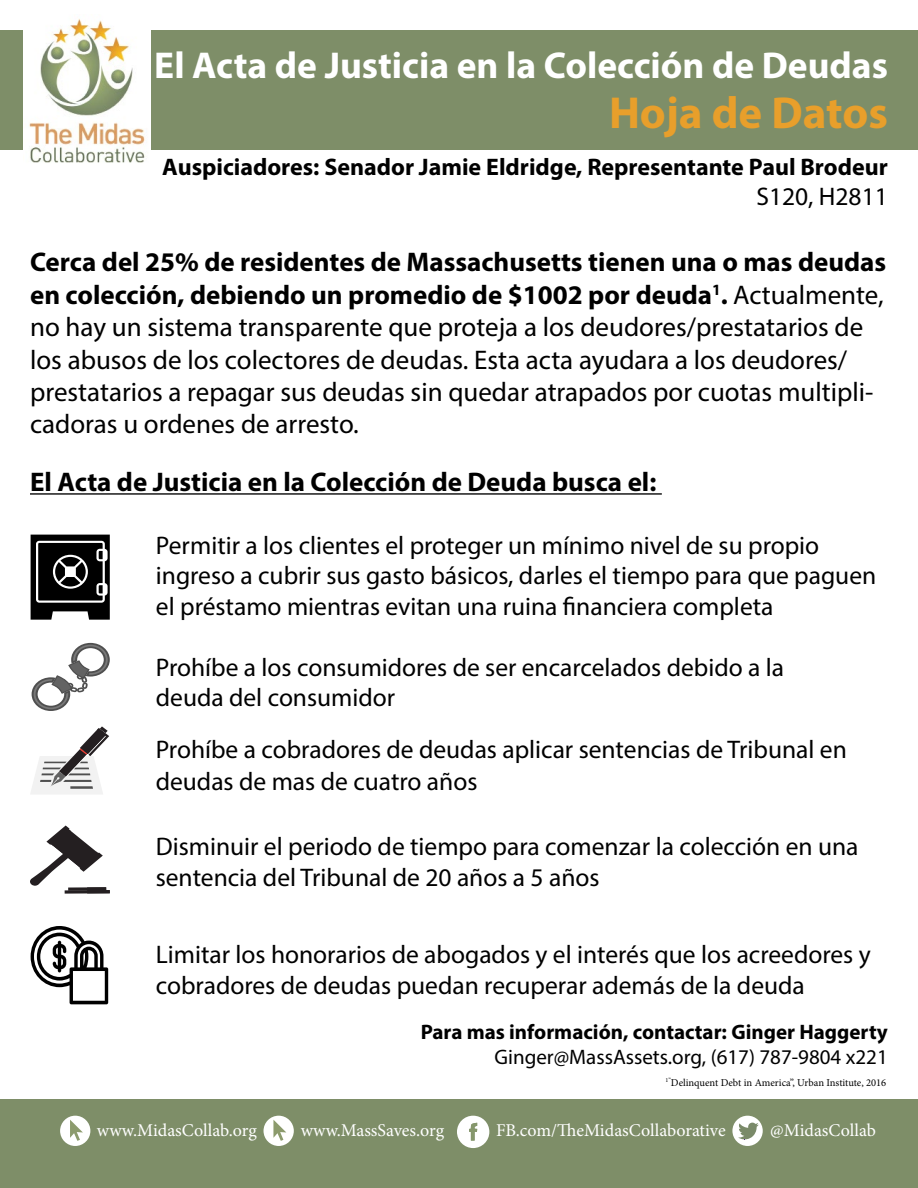
<style>
.page{position:relative;width:918px;height:1188px;background:#fff}
.page>*{position:absolute;margin:0;border:0;box-sizing:border-box;transform-origin:0 0}
.t1{font:700 45px "Myriad Pro";color:#e89f2b}
.t2{font:700 37.5px "Myriad Pro";color:#fff}
.t3{font:27px/32.4px "Myriad Pro";color:#000}
.t4{font:700 27px "Myriad Pro";color:#000}
.t5{font:25.5px/30.6px "Myriad Pro";color:#000}
.t6{font:700 24px "Myriad Pro";color:#000}
.t7{font:700 21px "Myriad Pro";color:#000}
.t8{font:21px "Myriad Pro";color:#000}
.t9{font:18px "Minion Pro";color:#fff}
.t10{font:10.5px "Minion Pro";color:#000}
.s1{font-weight:700}
</style>
<div class="page">
<div style="left:0;top:30px;width:918px;height:119px;background:#7e8e68"></div>
<div style="left:0;top:1100px;width:918px;height:88px;background:#7e8e68"></div>
<svg style="left:457px;top:1116px;width:32px;height:32px"></svg>
<div style="left:732px;top:1116px;width:31px;height:30px;background:#fff;border-radius:50%"></div>
<svg style="left:738px;top:1123px;width:21px;height:16px"></svg>
<div style="left:60px;top:1116px;width:30px;height:30px;background:#fff;border-radius:50%"></div>
<svg style="left:70px;top:1120px;width:13px;height:21px"></svg>
<div style="left:264px;top:1116px;width:30px;height:30px;background:#fff;border-radius:50%"></div>
<svg style="left:273px;top:1120px;width:13px;height:21px"></svg>
<img style="left:23px;top:19px;width:128px;height:144px">
<svg style="left:31px;top:926px;width:77px;height:78px"></svg>
<hr style="left:30px;top:493px;width:632px;height:2px;background:#000">
<svg style="left:32px;top:643px;width:78px;height:68px"></svg>
<svg style="left:30px;top:826px;width:73px;height:60px"></svg>
<svg style="left:68px;top:887px;width:19px;height:3px"></svg>
<svg style="left:65px;top:890px;width:45px;height:4px"></svg>
<svg style="left:87px;top:887px;width:19px;height:3px"></svg>
<hr style="left:87px;top:890px;width:23px;height:3px;background:#241f21">
<svg style="left:31px;top:726px;width:78px;height:68px"></svg>
<svg style="left:31px;top:535px;width:79px;height:85px;background:#363636"></svg>
<p class="t2" style="left:154px;top:41px;width:735px">El Acta de Justicia en la Colección de Deudas</p>
<p class="t1" style="left:609px;top:83px;width:280px">Hoja de Datos</p>
<p class="t6" style="left:162px;top:151px;width:727px">Auspiciadores: Senador Jamie Eldridge, Representante Paul Brodeur</p>
<p class="t5" style="left:756px;top:181px;width:133px">S120, H2811</p>
<p class="t3" style="left:30px;top:246px;width:858px"><span class="s1">Cerca del 25% de residentes de Massachusetts tienen una o mas deudas en colección, debiendo un promedio de $1002 por deuda</span><sup>1</sup><span class="s1">.</span> Actualmente, no hay un sistema transparente que proteja a los deudores/prestatarios de los abusos de los colectores de deudas. Esta acta ayudara a los deudores/ prestatarios a repagar sus deudas sin quedar atrapados por cuotas multipli&shy;cadoras u ordenes de arresto.</p>
<p class="t4" style="left:30px;top:465px;width:628px">El Acta de Justicia en la Colección de Deuda busca el:</p>
<p class="t5" style="left:156px;top:529px;width:722px">Permitir a los clientes el proteger un mínimo nivel de su propio ingreso a cubrir sus gasto básicos, darles el tiempo para que paguen el préstamo mientras evitan una ruina financiera completa</p>
<p class="t5" style="left:156px;top:652px;width:630px">Prohíbe a los consumidores de ser encarcelados debido a la deuda del consumidor</p>
<p class="t5" style="left:156px;top:732px;width:693px;line-height:32.4px">Prohíbe a cobradores de deudas aplicar sentencias de Tribunal en deudas de mas de cuatro años</p>
<p class="t5" style="left:156px;top:831px;width:704px">Disminuir el periodo de tiempo para comenzar la colección en una sentencia del Tribunal de 20 años a 5 años</p>
<p class="t5" style="left:156px;top:939px;width:717px">Limitar los honorarios de abogados y el interés que los acreedores y cobradores de deudas puedan recuperar además de la deuda</p>
<p class="t7" style="left:421px;top:1018px;width:469px">Para mas información, contactar: Ginger Haggerty</p>
<p class="t8" style="left:495px;top:1044px;width:395px">Ginger@MassAssets.org, (617) 787-9804 x221</p>
<p class="t10" style="left:666px;top:1075px;width:222px"><sup>1”</sup>Delinquent Debt in America”, Urban Institute, 2016</p>
<p class="t9" style="left:97px;top:1118px;width:161px">www.MidasCollab.org</p>
<p class="t9" style="left:301px;top:1118px;width:145px">www.MassSaves.org</p>
<p class="t9" style="left:496px;top:1118px;width:231px">FB.com/TheMidasCollaborative</p>
<p class="t9" style="left:770px;top:1118px;width:107px">@MidasCollab</p>
</div>
